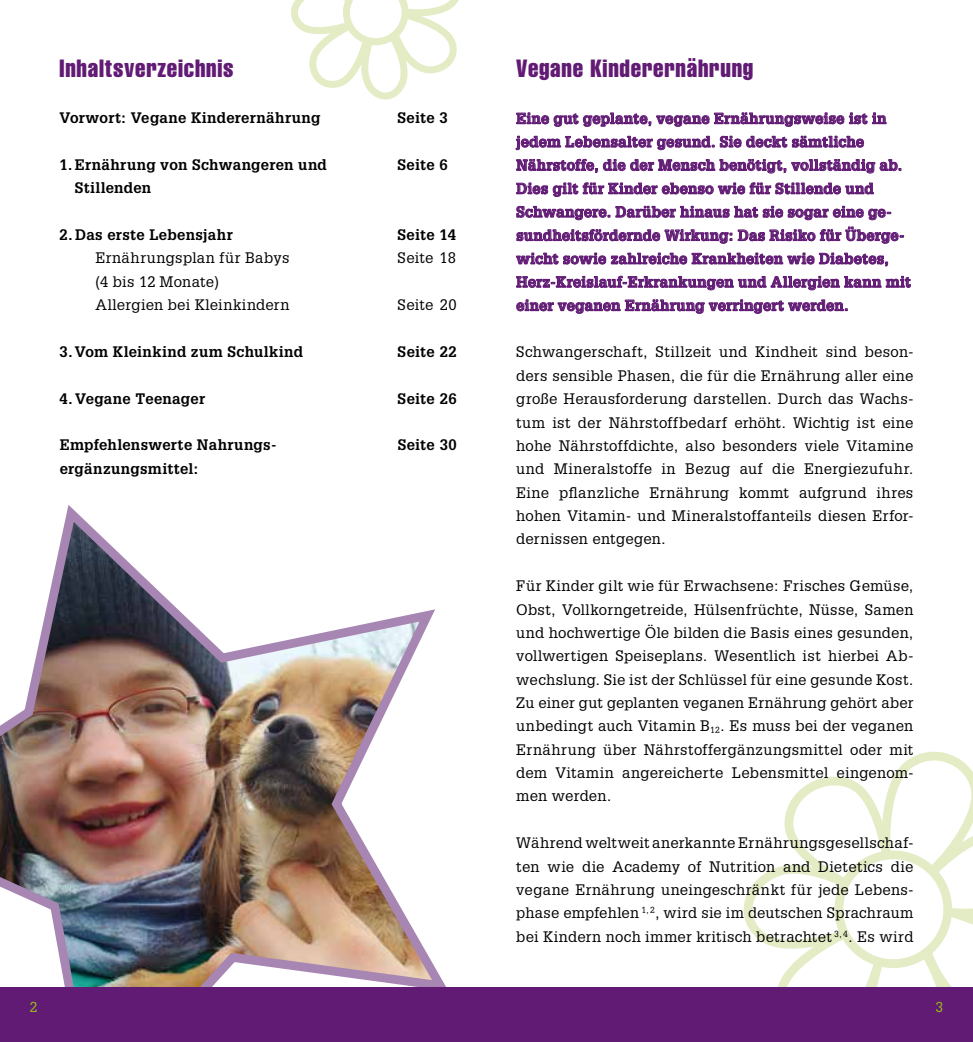
<style>
.page{position:relative;width:973px;height:1042px;background:#fff}
.page>*{position:absolute;margin:0;border:0;box-sizing:border-box;transform-origin:0 0}
.t1{font:extra-condensed 24.5px "Helvetica";letter-spacing:.03em;color:#611b74}
.t2{font:14.88px/23.3px "Glypha LT Std";letter-spacing:.02em;color:#000;text-align:justify}
.t3{font:700 14.88px/23.4px "Glypha LT Std";letter-spacing:.015em;color:#611b74}
.t4{font:700 14.88px "Glypha LT Std";letter-spacing:.02em;color:#000}
.t5{font:14px "Glypha LT Std";color:#97bf15}
</style>
<div class="page">
<svg style="left:291px;top:0;width:168px;height:100px"></svg>
<svg style="left:743px;top:751px;width:229px;height:236px"></svg>
<div style="left:838px;top:855px;width:109px;height:108px;background:#fff;border-radius:50%"></div>
<div style="left:834px;top:850px;width:117px;height:118px;border:9px solid #e3ecc5;border-radius:50%"></div>
<svg style="left:516px;top:113px;width:370px;height:14px"></svg>
<svg style="left:516px;top:136px;width:198px;height:14px"></svg>
<svg style="left:720px;top:136px;width:143px;height:11px"></svg>
<svg style="left:516px;top:159px;width:81px;height:14px"></svg>
<svg style="left:603px;top:159px;width:297px;height:14px"></svg>
<svg style="left:516px;top:183px;width:357px;height:14px"></svg>
<svg style="left:516px;top:206px;width:266px;height:14px"></svg>
<svg style="left:788px;top:206px;width:102px;height:14px"></svg>
<svg style="left:516px;top:229px;width:216px;height:14px"></svg>
<svg style="left:738px;top:227px;width:165px;height:16px"></svg>
<svg style="left:516px;top:253px;width:371px;height:13px"></svg>
<svg style="left:516px;top:276px;width:394px;height:14px"></svg>
<svg style="left:516px;top:299px;width:331px;height:14px"></svg>
<img style="left:0;top:505px;width:446px;height:482px">
<div style="left:0;top:987px;width:972px;height:55px;background:#611b74"></div>
<h1 class="t1" style="left:60px;top:53px;width:175px">Inhaltsverzeichnis</h1>
<p class="t4" style="left:60px;top:109px;width:262px">Vorwort: Vegane Kinderernährung</p>
<p class="t4" style="left:397px;top:109px;width:52px">Seite 3</p>
<p class="t4" style="left:60px;top:155px;width:269px">1. Ernährung von Schwangeren und</p>
<p class="t4" style="left:397px;top:155px;width:52px">Seite 6</p>
<p class="t4" style="left:75px;top:179px;width:78px">Stillenden</p>
<p class="t4" style="left:60px;top:225px;width:175px">2. Das erste Lebensjahr</p>
<p class="t4" style="left:397px;top:225px;width:60px">Seite 14</p>
<p class="t2" style="left:95px;top:246px;width:196px">Ernährungsplan für Babys</p>
<p class="t2" style="left:397px;top:246px;width:60px">Seite 18</p>
<p class="t2" style="left:95px;top:269px;width:195px">(4 bis 12 Monate)<br>Allergien bei Kleinkindern</p>
<p class="t2" style="left:397px;top:293px;width:61px">Seite 20</p>
<p class="t4" style="left:60px;top:342px;width:245px">3. Vom Kleinkind zum Schulkind</p>
<p class="t4" style="left:397px;top:342px;width:61px">Seite 22</p>
<p class="t4" style="left:60px;top:389px;width:147px">4. Vegane Teenager</p>
<p class="t4" style="left:397px;top:389px;width:61px">Seite 26</p>
<p class="t4" style="left:60px;top:436px;width:218px">Empfehlenswerte Nahrungs-</p>
<p class="t4" style="left:397px;top:436px;width:61px">Seite 30</p>
<p class="t4" style="left:60px;top:459px;width:140px">ergänzungsmittel:</p>
<h1 class="t1" style="left:516px;top:53px;width:238px">Vegane Kinderernährung</h1>
<p class="t3" style="left:516px;top:106px;width:396px">Eine gut geplante, vegane Ernährungsweise ist in jedem Lebensalter gesund. Sie deckt sämtliche Nährstoffe, die der Mensch benötigt, vollständig ab.<br>Dies gilt für Kinder ebenso wie für Stillende und Schwangere. Darüber hinaus hat sie sogar eine ge&shy;sundheitsfördernde Wirkung: Das Risiko für Überge&shy;wicht sowie zahlreiche Krankheiten wie Diabetes, Herz-Kreislauf-Erkrankungen und Allergien kann mit einer veganen Ernährung verringert werden.</p>
<p class="t2" style="left:516px;top:340px;width:398px">Schwangerschaft, Stillzeit und Kindheit sind beson&shy;ders sensible Phasen, die für die Ernährung aller eine große Herausforderung darstellen. Durch das Wachs&shy;tum ist der Nährstoffbedarf erhöht. Wichtig ist eine hohe Nährstoffdichte, also besonders viele Vitamine und Mineralstoffe in Bezug auf die Energiezufuhr.<br>Eine pflanzliche Ernährung kommt aufgrund ihres hohen Vitamin- und Mineralstoffanteils diesen Erfor&shy;dernissen entgegen.</p>
<p class="t2" style="left:516px;top:574px;width:398px">Für Kinder gilt wie für Erwachsene: Frisches Gemüse, Obst, Vollkorngetreide, Hülsenfrüchte, Nüsse, Samen und hochwertige Öle bilden die Basis eines gesunden, vollwertigen Speiseplans. Wesentlich ist hierbei Ab&shy;wechslung. Sie ist der Schlüssel für eine gesunde Kost.<br>Zu einer gut geplanten veganen Ernährung gehört aber unbedingt auch Vitamin B<sub>12</sub>. Es muss bei der veganen Ernährung über Nährstoffergänzungsmittel oder mit dem Vitamin angereicherte Lebensmittel eingenom&shy;men werden.</p>
<p class="t2" style="left:516px;top:831px;width:398px">Während weltweit anerkannte Ernährungsgesellschaf&shy;ten wie die Academy of Nutrition and Dietetics die vegane Ernährung uneingeschränkt für jede Lebens&shy;phase empfehlen <sup>1,</sup> <sup>2</sup>, wird sie im deutschen Sprachraum bei Kindern noch immer kritisch betrachtet <sup>3,</sup> <sup>4</sup>. Es wird</p>
<p class="t5" style="left:30px;top:999px;width:9px">2</p>
<p class="t5" style="left:935px;top:999px;width:9px">3</p>
</div>
